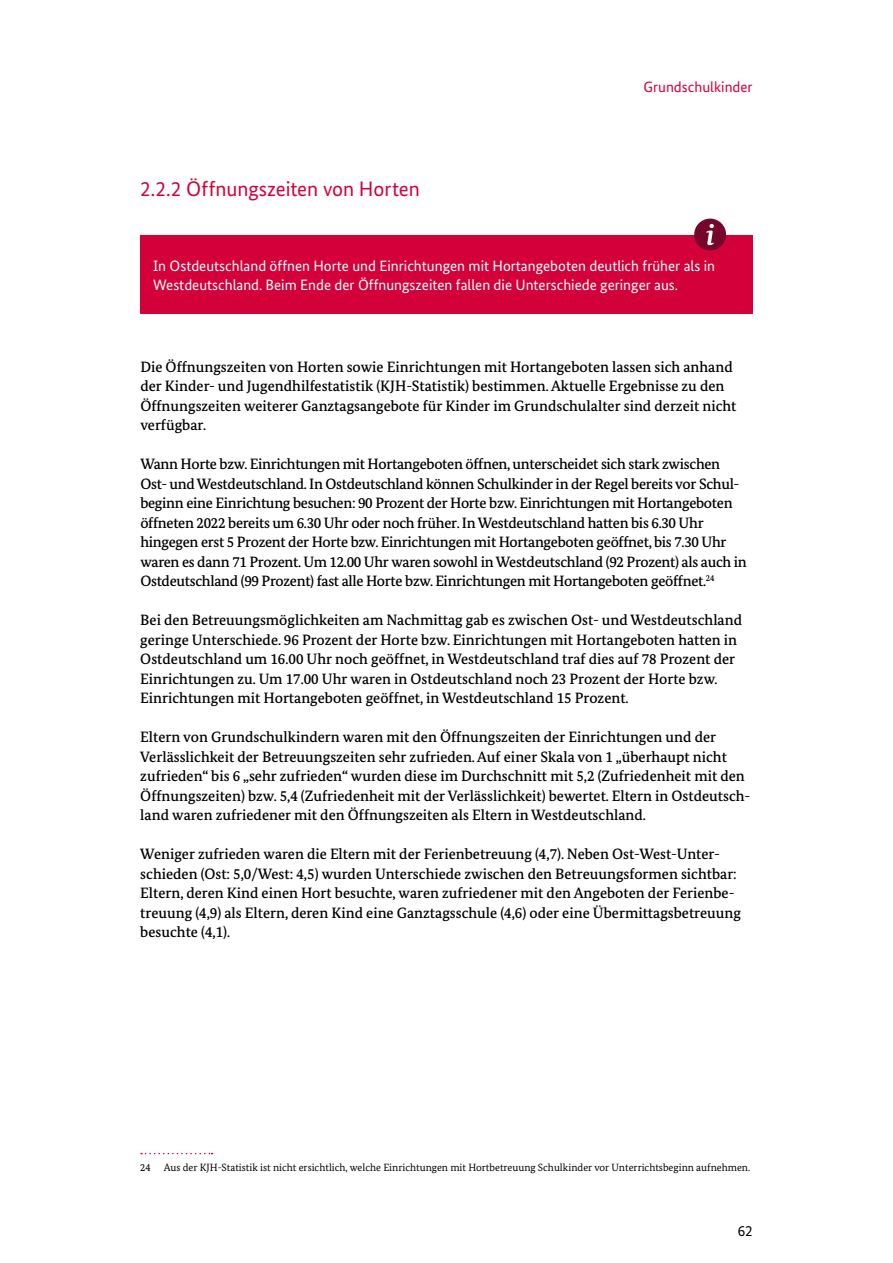
<style>
.page{position:relative;width:893px;height:1263px;background:#fff}
.page>*{position:absolute;margin:0;border:0;box-sizing:border-box;transform-origin:0 0}
.t1{font:21px "Bundes Sans";letter-spacing:-.005em;color:#d3003a}
.t2{font:500 15px/19.5px "Bundes Serif";color:#000}
.t3{font:500 15px/19.5px "Bundes Serif";letter-spacing:-.02em;color:#000}
.t4{font:15px/19.5px "Bundes Sans";color:#fff}
.t5{font:15px "Bundes Sans";color:#d3003a}
.t6{font:15px "Bundes Sans";color:#000}
.t7{font:10.5px "Bundes Serif";color:#000}
</style>
<div class="page">
<div style="left:140px;top:235px;width:613px;height:79px;background:#d3003a"></div>
<svg style="left:141px;top:1153px;width:72px;height:1px"></svg>
<div style="left:694px;top:219px;width:32px;height:31px;background:#77072a;border-radius:50%"></div>
<svg style="left:706px;top:224px;width:8px;height:21px"></svg>
<h3 class="t1" style="left:140px;top:176px;width:281px">2.2.2 Öffnungszeiten von Horten</h3>
<p class="t5" style="left:643px;top:78px;width:111px">Grundschulkinder</p>
<p class="t4" style="left:153px;top:256px;width:563px">In Ostdeutschland öffnen Horte und Einrichtungen mit Hortangeboten deutlich früher als in<br>Westdeutschland. Beim Ende der Öffnungszeiten fallen die Unterschiede geringer aus.</p>
<p class="t2" style="left:140px;top:357px;width:598px">Die Öffnungszeiten von Horten sowie Einrichtungen mit Hortangeboten lassen sich anhand der Kinder- und Jugendhilfestatistik (KJH-Statistik) bestimmen. Aktuelle Ergebnisse zu den Öffnungszeiten weiterer Ganztagsangebote für Kinder im Grundschulalter sind derzeit nicht verfügbar.</p>
<p class="t3" style="left:140px;top:454px;width:608px">Wann Horte bzw. Einrichtungen mit Hortangeboten öffnen, unterscheidet sich stark zwischen Ost- und Westdeutschland. In Ostdeutschland können Schulkinder in der Regel bereits vor Schul&shy;beginn eine Einrichtung besuchen: 90 Prozent der Horte bzw. Einrichtungen mit Hortangeboten öffneten 2022 bereits um 6.30 Uhr oder noch früher. In Westdeutschland hatten bis 6.30 Uhr hingegen erst 5 Prozent der Horte bzw. Einrichtungen mit Hortangeboten geöffnet, bis 7.30 Uhr waren es dann 71 Prozent. Um 12.00 Uhr waren sowohl in Westdeutschland (92 Prozent) als auch in Ostdeutschland (99 Prozent) fast alle Horte bzw. Einrichtungen mit Hortangeboten geöffnet.<sup>24</sup></p>
<p class="t2" style="left:140px;top:610px;width:603px">Bei den Betreuungsmöglichkeiten am Nachmittag gab es zwischen Ost- und Westdeutschland geringe Unterschiede. 96 Prozent der Horte bzw. Einrichtungen mit Hortangeboten hatten in Ostdeutschland um 16.00 Uhr noch geöffnet, in Westdeutschland traf dies auf 78 Prozent der Einrichtungen zu. Um 17.00 Uhr waren in Ostdeutschland noch 23 Prozent der Horte bzw.<br>Einrichtungen mit Hortangeboten geöffnet, in Westdeutschland 15 Prozent.</p>
<p class="t2" style="left:140px;top:727px;width:612px">Eltern von Grundschulkindern waren mit den Öffnungszeiten der Einrichtungen und der Verlässlichkeit der Betreuungszeiten sehr zufrieden. Auf einer Skala von 1 „überhaupt nicht zufrieden“ bis 6 „sehr zufrieden“ wurden diese im Durchschnitt mit 5,2 (Zufriedenheit mit den Öffnungszeiten) bzw. 5,4 (Zufriedenheit mit der Verlässlichkeit) bewertet. Eltern in Ostdeutsch&shy;land waren zufriedener mit den Öffnungszeiten als Eltern in Westdeutschland.</p>
<p class="t2" style="left:140px;top:844px;width:602px">Weniger zufrieden waren die Eltern mit der Ferienbetreuung (4,7). Neben Ost-West-Unter&shy;schieden (Ost: 5,0/West: 4,5) wurden Unterschiede zwischen den Betreuungsformen sichtbar:<br>Eltern, deren Kind einen Hort besuchte, waren zufriedener mit den Angeboten der Ferienbe&shy;treuung (4,9) als Eltern, deren Kind eine Ganztagsschule (4,6) oder eine Übermittagsbetreuung besuchte (4,1).</p>
<p class="t7" style="left:140px;top:1161px;width:611px">24 Aus der KJH-Statistik ist nicht ersichtlich, welche Einrichtungen mit Hortbetreuung Schulkinder vor Unterrichtsbeginn aufnehmen.</p>
<p class="t6" style="left:738px;top:1222px;width:16px">62</p>
</div>
